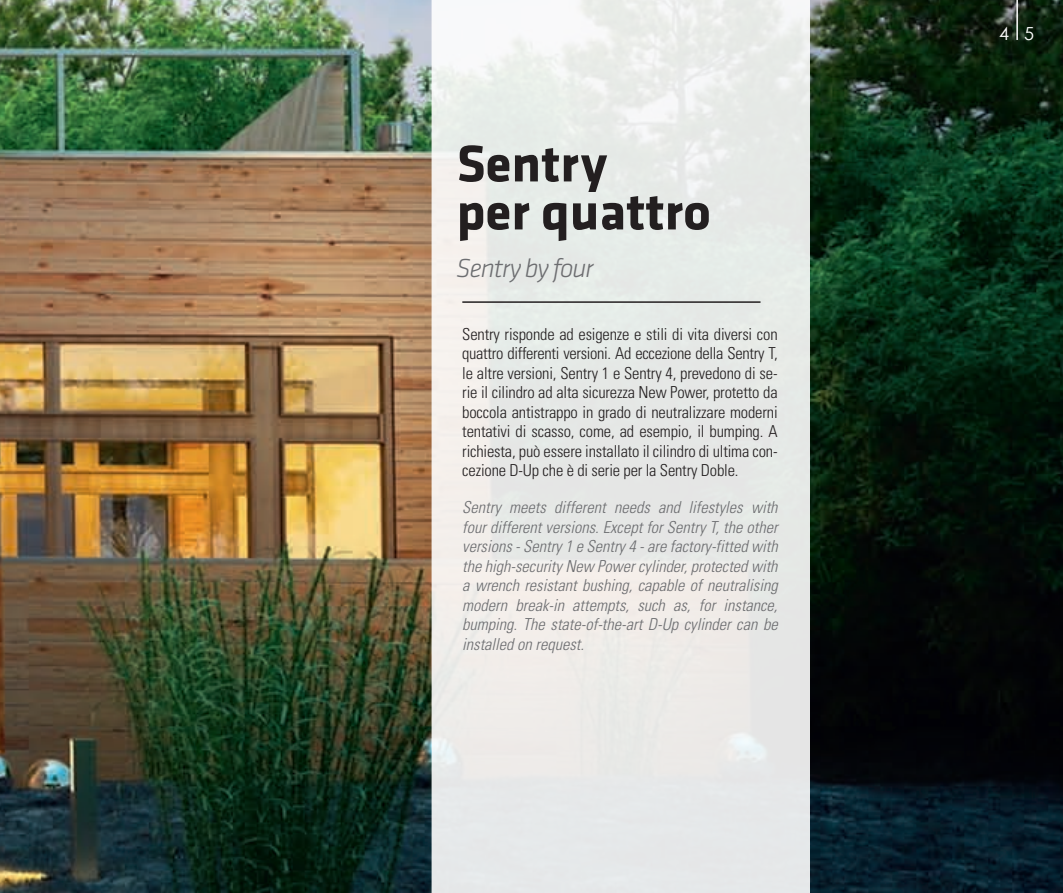
<style>
.page{position:relative;width:1063px;height:893px;background:#fff}
.page>*{position:absolute;margin:0;border:0;box-sizing:border-box;transform-origin:0 0}
.t1{font:700 53.55px/48px "Klavika";color:#231f20}
.t2{font:italic 300 27px "Klavika";letter-spacing:-.04em;color:#6c6d70}
.t3{font:18px "Century Gothic";color:#fff}
.t4{font:300 condensed 16.5px/19.5px "Univers";letter-spacing:-.01em;color:#231f20;text-align:justify}
.t5{font:italic 300 condensed 16.5px/19.5px "Univers";color:#6c6d70;text-align:justify}
</style>
<div class="page">
<img style="left:0;top:0;width:1063px;height:893px">
<hr style="left:1016px;top:0;width:2px;height:40px;background:#fff">
<svg style="left:432px;top:0;width:378px;height:893px;background:#eaebe9"></svg>
<hr style="left:462px;top:301px;width:299px;height:2px;background:#231f20">
<h1 class="t1" style="left:457px;top:141px;width:256px">Sentry<br>per quattro</h1>
<h2 class="t2" style="left:457px;top:252px;width:138px">Sentry by four</h2>
<p class="t4" style="left:462px;top:324px;width:317px">Sentry risponde ad esigenze e stili di vita diversi con quattro differenti versioni. Ad eccezione della Sentry T, le altre versioni, Sentry 1 e Sentry 4, prevedono di se&shy;rie il cilindro ad alta sicurezza New Power, protetto da boccola antistrappo in grado di neutralizzare moderni tentativi di scasso, come, ad esempio, il bumping. A richiesta, può essere installato il cilindro di ultima con&shy;cezione D-Up che è di serie per la Sentry Doble.</p>
<p class="t5" style="left:462px;top:498px;width:317px">Sentry meets different needs and lifestyles with four different versions. Except for Sentry T, the other versions - Sentry 1 e Sentry 4 - are factory-fitted with the high-security New Power cylinder, protected with a wrench resistant bushing, capable of neutralising modern break-in attempts, such as, for instance, bumping. The state-of-the-art D-Up cylinder can be installed on request.</p>
<p class="t3" style="left:999px;top:22px;width:11px">4</p>
<p class="t3" style="left:1024px;top:22px;width:11px">5</p>
</div>
